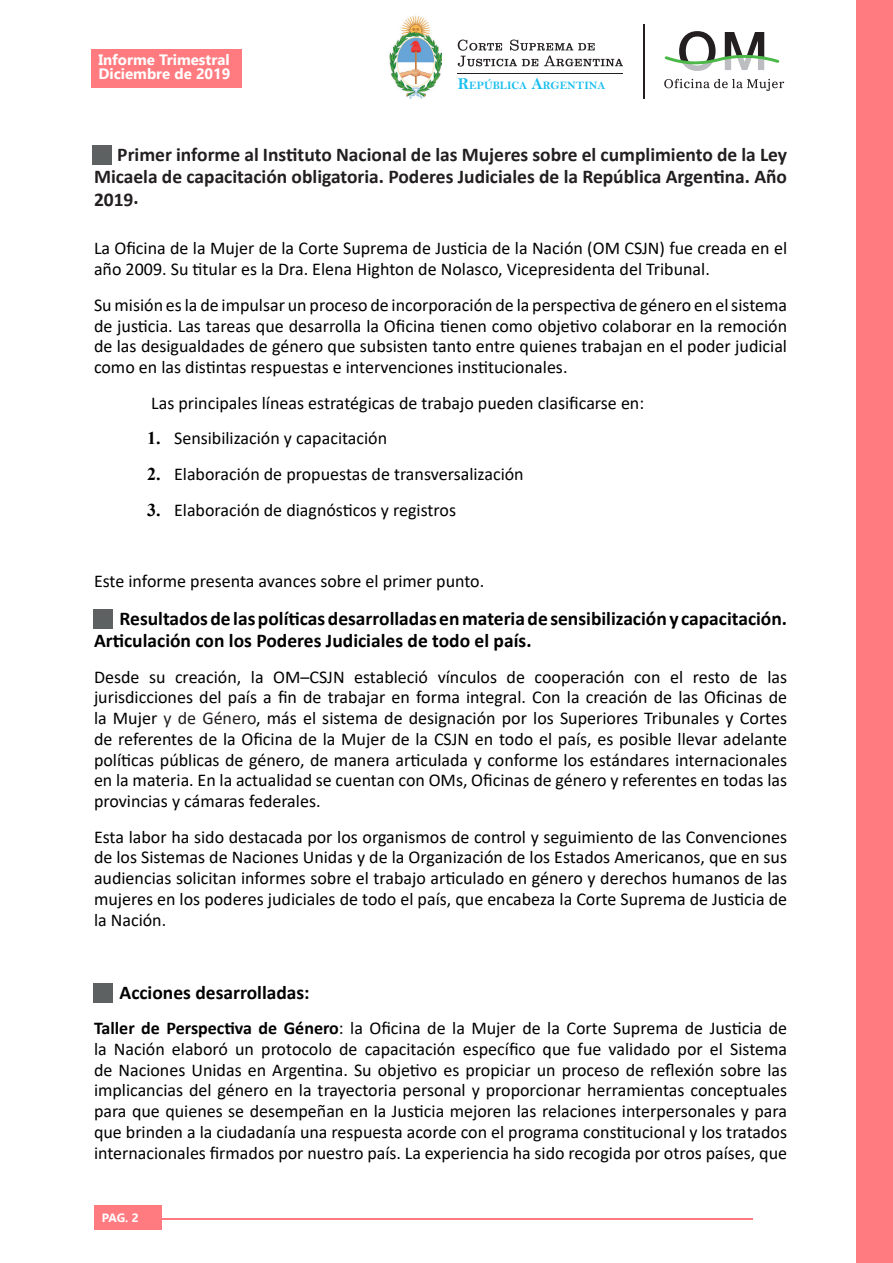
<style>
.page{position:relative;width:893px;height:1263px;background:#fff}
.page>*{position:absolute;margin:0;border:0;box-sizing:border-box;transform-origin:0 0}
.t1{font:700 19.5px/22.4px "Calibri";color:#231f20;text-align:justify}
.t2{font:700 19.5px/22.4px "Calibri";color:#000}
.t3{font:18px/20.7px "Calibri";color:#000;text-align:justify}
.t4{font:700 15px/13.5px "Gadugi";color:#fff}
.t5{font:700 12px "Gadugi";color:#fff}
.t6{font:11.4px "Bell MT Bold";color:#1abeee}
.s1{font-size:16.5px}
.s2{font-family:"Times New Roman";font-weight:700}
.s3{color:#231f20}
.s4{font-weight:700}
</style>
<div class="page">
<hr style="left:147px;top:1218px;width:605px;height:2px;background:#ff7b80">
<div style="left:94px;top:1205px;width:67px;height:25px;background:#ff7b80"></div>
<div style="left:857px;top:0;width:36px;height:1263px;background:#ff7b80"></div>
<svg style="left:664px;top:79px;width:120px;height:12px"></svg>
<svg style="left:664px;top:31px;width:115px;height:40px"></svg>
<img style="left:389px;top:15px;width:52px;height:83px">
<svg style="left:458px;top:40px;width:165px;height:27px"></svg>
<hr style="left:458px;top:73px;width:165px;height:1px;background:#231f20">
<hr style="left:643px;top:24px;width:1px;height:75px;background:#231f20">
<div style="left:91px;top:49px;width:151px;height:38px;background:#ff7b80"></div>
<div style="left:92px;top:145px;width:20px;height:20px;background:#5e6161"></div>
<div style="left:94px;top:608px;width:19px;height:20px;background:#5e6161"></div>
<div style="left:94px;top:982px;width:19px;height:20px;background:#5e6161"></div>
<p class="t4" style="left:98px;top:53px;width:134px">Informe Trimestral<br>Diciembre de 2019</p>
<p class="t6" style="left:458px;top:79px;width:149px"><span class="s1">R</span>EPÚBLICA <span class="s1">A</span>RGENTINA</p>
<p class="t1" style="left:94px;top:143px;width:695px;text-indent:23px">Primer informe al Instituto Nacional de las Mujeres sobre el cumplimiento de la Ley Micaela de capacitación obligatoria. Poderes Judiciales de la República Argentina. Año 2019.</p>
<p class="t3" style="left:94px;top:238px;width:695px">La Oficina de la Mujer de la Corte Suprema de Justicia de la Nación (OM CSJN) fue creada en el año 2009. Su titular es la Dra. Elena Highton de Nolasco, Vicepresidenta del Tribunal.</p>
<p class="t3" style="left:94px;top:294px;width:695px">Su misión es la de impulsar un proceso de incorporación de la perspectiva de género en el sistema de justicia. Las tareas que desarrolla la Oficina tienen como objetivo colaborar en la remoción de las desigualdades de género que subsisten tanto entre quienes trabajan en el poder judicial como en las distintas respuestas e intervenciones institucionales.</p>
<p class="t3" style="left:151px;top:392px;width:495px">Las principales líneas estratégicas de trabajo pueden clasificarse en:</p>
<p class="t3" style="left:147px;top:428px;width:242px"><span class="s2">1.</span> Sensibilización y capacitación</p>
<p class="t3" style="left:147px;top:463px;width:378px"><span class="s2">2.</span> Elaboración de propuestas de transversalización</p>
<p class="t3" style="left:147px;top:499px;width:311px"><span class="s2">3.</span> Elaboración de diagnósticos y registros</p>
<p class="t3" style="left:94px;top:570px;width:392px">Este informe presenta avances sobre el primer punto.</p>
<p class="t2" style="left:94px;top:607px;width:695px;text-indent:26px">Resultados de las políticas desarrolladas en materia de sensibilización y capacitación.<br>Articulación con los Poderes Judiciales de todo el país.</p>
<p class="t3" style="left:94px;top:666px;width:695px">Desde su creación, la OM–CSJN estableció vínculos de cooperación con el resto de las jurisdicciones del país a fin de trabajar en forma integral. Con la creación de las Oficinas de la Mujer <span class="s3">y de Género</span>, más el sistema de designación por los Superiores Tribunales y Cortes de referentes de la Oficina de la Mujer de la CSJN en todo el país, es posible llevar adelante políticas públicas de género, de manera articulada y conforme los estándares internacionales en la materia. En la actualidad se cuentan con OMs, Oficinas de género y referentes en todas las provincias y cámaras federales.</p>
<p class="t3" style="left:94px;top:826px;width:695px">Esta labor ha sido destacada por los organismos de control y seguimiento de las Convenciones de los Sistemas de Naciones Unidas y de la Organización de los Estados Americanos, que en sus audiencias solicitan informes sobre el trabajo articulado en género y derechos humanos de las mujeres en los poderes judiciales de todo el país, que encabeza la Corte Suprema de Justicia de la Nación.</p>
<p class="t2" style="left:120px;top:981px;width:192px">Acciones desarrolladas:</p>
<p class="t3" style="left:94px;top:1017px;width:695px"><span class="s4">Taller de Perspectiva de Género</span>: la Oficina de la Mujer de la Corte Suprema de Justicia de la Nación elaboró un protocolo de capacitación específico que fue validado por el Sistema de Naciones Unidas en Argentina. Su objetivo es propiciar un proceso de reflexión sobre las implicancias del género en la trayectoria personal y proporcionar herramientas conceptuales para que quienes se desempeñan en la Justicia mejoren las relaciones interpersonales y para que brinden a la ciudadanía una respuesta acorde con el programa constitucional y los tratados internacionales firmados por nuestro país. La experiencia ha sido recogida por otros países, que</p>
<p class="t5" style="left:102px;top:1210px;width:38px">PAG. 2</p>
</div>
